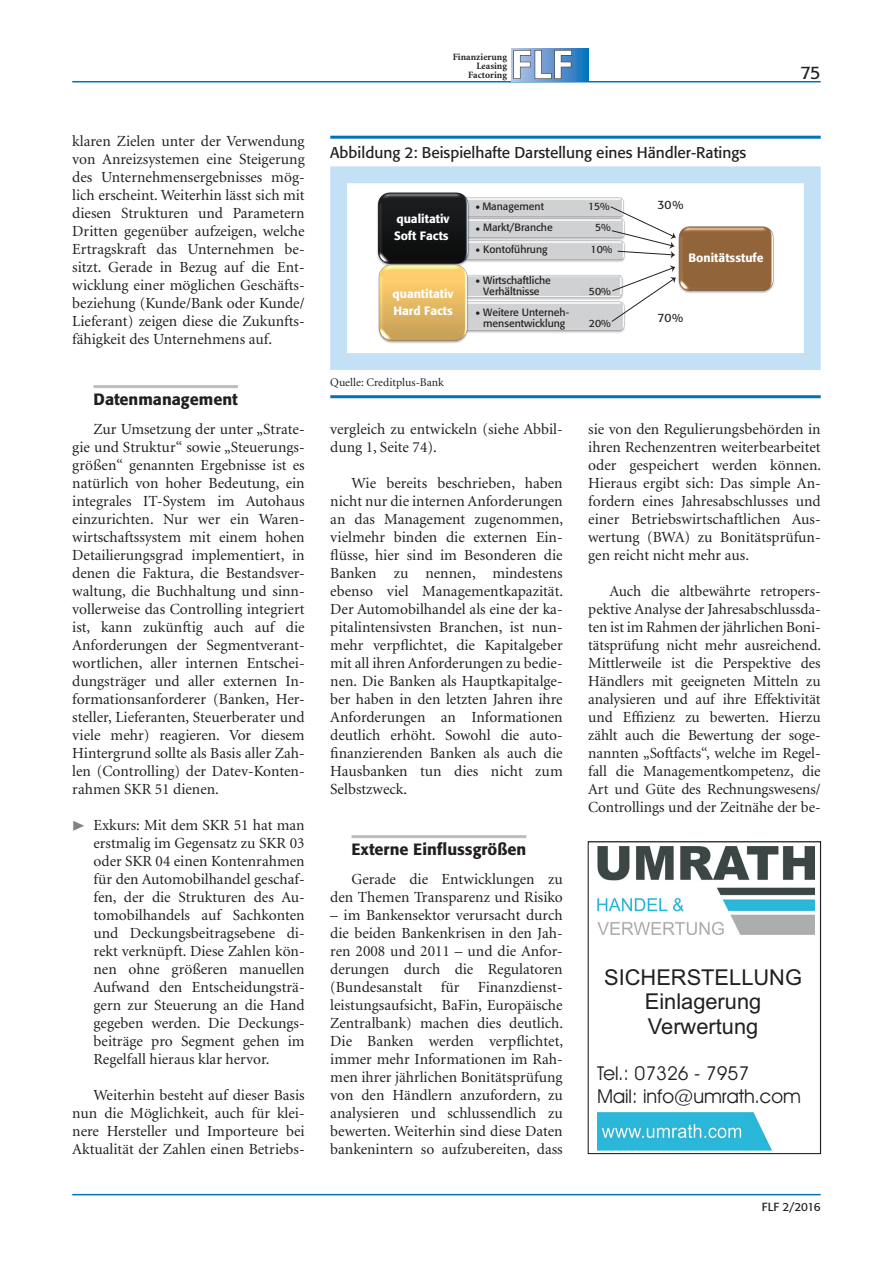
<style>
.page{position:relative;width:893px;height:1263px;background:#fff}
.page>*{position:absolute;margin:0;border:0;box-sizing:border-box;transform-origin:0 0}
.t1{font:21.9px/24.5px "Arial";color:#231f20;text-align:center}
.t2{font:19.2px/23px "Avant Garde Bk BT";color:#231f20}
.t3{font:18px "Formata";color:#231f20}
.t4{font:500 16.2px "Formata";color:#231f20}
.t5{font:15.45px/18px "Minion";color:#231f20;text-align:justify}
.t6{font:15.45px "Formata";color:#231f20}
.t7{font:13.5px "Arial";color:#231f20}
.t8{font:500 12px/17px "Formata";color:#fff}
.t9{font:12px "Formata";color:#231f20}
.t10{font:11.7px "Minion";color:#231f20}
.t11{font:11.7px "Formata";letter-spacing:-.02em;color:#231f20}
.t12{font:10.5px/11.2px "Formata";color:#231f20;text-align:center}
.t13{font:700 9.6px/9px "Minion";letter-spacing:.005em;color:#231f20;text-align:right}
.s1{color:#808285}
.s2{font-family:"Arial";font-size:13.5px}
</style>
<div class="page">
<hr style="left:72px;top:1194px;width:749px;height:1px;background:#0073bc">
<hr style="left:72px;top:81px;width:749px;height:1px;background:#0073bc">
<hr style="left:94px;top:385px;width:144px;height:3px;background:#bcbdc0">
<hr style="left:352px;top:835px;width:174px;height:3px;background:#bcbdc0">
<img style="left:597px;top:847px;width:217px;height:87px">
<img style="left:598px;top:1113px;width:173px;height:37px">
<div style="left:588px;top:842px;width:233px;height:312px;border:1px solid #231f20"></div>
<hr style="left:330px;top:136px;width:491px;height:3px;background:#0073bc">
<hr style="left:330px;top:395px;width:491px;height:3px;background:#0073bc">
<img style="left:377px;top:192px;width:94px;height:72px">
<img style="left:378px;top:264px;width:92px;height:79px">
<img style="left:678px;top:226px;width:96px;height:67px">
<svg style="left:610px;top:206px;width:66px;height:52px"></svg>
<svg style="left:611px;top:265px;width:65px;height:58px"></svg>
<div style="left:330px;top:166px;width:491px;height:204px;border:17px solid #c3e0f4"></div>
<svg style="left:511px;top:48px;width:77px;height:33px"></svg>
<svg style="left:513px;top:50px;width:59px;height:29px"></svg>
<p class="t5" style="left:72px;top:132px;width:234px">klaren Zielen unter der Verwendung von Anreizsystemen eine Steigerung des Unternehmensergebnisses mög&shy;lich erscheint. Weiterhin lässt sich mit diesen Strukturen und Parametern Dritten gegenüber aufzeigen, welche Ertragskraft das Unternehmen be&shy;sitzt. Gerade in Bezug auf die Ent&shy;wicklung einer möglichen Geschäfts&shy;beziehung (Kunde/Bank oder Kunde/ Lieferant) zeigen diese die Zukunfts&shy;fähigkeit des Unternehmens auf.</p>
<p class="t4" style="left:94px;top:389px;width:146px">Datenmanagement</p>
<p class="t5" style="left:72px;top:420px;width:234px;text-indent:21px">Zur Umsetzung der unter „Strate&shy;gie und Struktur“ sowie „Steuerungs&shy;größen“ genannten Ergebnisse ist es natürlich von hoher Bedeutung, ein integrales IT-System im Autohaus einzurichten. Nur wer ein Waren&shy;wirtschaftssystem mit einem hohen Detailierungsgrad implementiert, in denen die Faktura, die Bestandsver&shy;waltung, die Buchhaltung und sinn&shy;vollerweise das Controlling integriert ist, kann zukünftig auch auf die Anforderungen der Segmentverant&shy;wortlichen, aller internen Entschei&shy;dungsträger und aller externen In&shy;formationsanforderer (Banken, Her&shy;steller, Lieferanten, Steuerberater und viele mehr) reagieren. Vor diesem Hintergrund sollte als Basis aller Zah&shy;len (Controlling) der Datev-Konten&shy;rahmen SKR 51 dienen.</p>
<p class="t5" style="left:94px;top:816px;width:213px;text-indent:-21px"><span class="s1">◆</span> Exkurs: Mit dem SKR 51 hat man erstmalig im Gegensatz zu SKR 03 oder SKR 04 einen Kontenrahmen für den Automobilhandel geschaf&shy;fen, der die Strukturen des Au&shy;tomobilhandels auf Sachkonten und Deckungsbeitragsebene di&shy;rekt verknüpft. Diese Zahlen kön&shy;nen ohne größeren manuellen Aufwand den Entscheidungsträ&shy;gern zur Steuerung an die Hand gegeben werden. Die Deckungs&shy;beiträge pro Segment gehen im Regelfall hieraus klar hervor.</p>
<p class="t5" style="left:72px;top:1086px;width:234px;text-indent:21px">Weiterhin besteht auf dieser Basis nun die Möglichkeit, auch für klei&shy;nere Hersteller und Importeure bei Aktualität der Zahlen einen Betriebs-</p>
<p class="t13" style="left:453px;top:53px;width:56px">Finanzierung<br>Leasing<br>Factoring</p>
<p class="t6" style="left:330px;top:143px;width:417px">Abbildung 2: Beispielhafte Darstellung eines Händler-Ratings</p>
<p class="t8" style="left:394px;top:210px;width:57px">qualitativ<br>Soft Facts</p>
<p class="t8" style="left:393px;top:285px;width:62px">quantitativ<br>Hard Facts</p>
<p class="t10" style="left:330px;top:377px;width:115px">Quelle: Creditplus-Bank</p>
<p class="t12" style="left:476px;top:201px;width:70px"><span class="s2">•</span> Management</p>
<p class="t12" style="left:588px;top:201px;width:23px">15%</p>
<p class="t12" style="left:476px;top:222px;width:79px"><span class="s2">•</span> Markt/Branche</p>
<p class="t12" style="left:595px;top:222px;width:17px">5%</p>
<p class="t12" style="left:476px;top:243px;width:74px"><span class="s2">•</span> Kontoführung</p>
<p class="t12" style="left:591px;top:243px;width:23px">10%</p>
<p class="t12" style="left:483px;top:274px;width:69px;text-align:left">Wirtschaftliche<br>Verhältnisse</p>
<p class="t7" style="left:476px;top:272px;width:6px">•</p>
<p class="t12" style="left:476px;top:307px;width:95px"><span class="s2">•</span> Weitere Unterneh&shy;mensentwicklung</p>
<p class="t12" style="left:589px;top:286px;width:23px">50%</p>
<p class="t12" style="left:589px;top:318px;width:23px">20%</p>
<p class="t9" style="left:657px;top:197px;width:28px">30%</p>
<p class="t8" style="left:688px;top:249px;width:76px">Bonitätsstufe</p>
<p class="t9" style="left:657px;top:311px;width:27px">70%</p>
<p class="t3" style="left:800px;top:61px;width:22px">75</p>
<p class="t5" style="left:330px;top:420px;width:234px">vergleich zu entwickeln (siehe Abbil&shy;dung 1, Seite 74).</p>
<p class="t5" style="left:330px;top:474px;width:234px;text-indent:21px">Wie bereits beschrieben, haben nicht nur die internen Anforderungen an das Management zugenommen, vielmehr binden die externen Ein&shy;flüsse, hier sind im Besonderen die Banken zu nennen, mindestens ebenso viel Managementkapazität.<br>Der Automobilhandel als eine der ka&shy;pitalintensivsten Branchen, ist nun&shy;mehr verpflichtet, die Kapitalgeber mit all ihren Anforderungen zu bedie&shy;nen. Die Banken als Hauptkapitalge&shy;ber haben in den letzten Jahren ihre Anforderungen an Informationen deutlich erhöht. Sowohl die auto&shy;finanzierenden Banken als auch die Hausbanken tun dies nicht zum Selbstzweck.</p>
<p class="t4" style="left:352px;top:839px;width:176px">Externe Einflussgrößen</p>
<p class="t5" style="left:330px;top:870px;width:234px;text-align:right">Gerade die Entwicklungen zu den Themen Transparenz und Risiko</p>
<p class="t5" style="left:330px;top:906px;width:234px">– im Bankensektor verursacht durch die beiden Bankenkrisen in den Jah&shy;ren 2008 und 2011 – und die Anfor&shy;derungen durch die Regulatoren (Bundesanstalt für Finanzdienst&shy;leistungsaufsicht, BaFin, Europäische Zentralbank) machen dies deutlich.<br>Die Banken werden verpflichtet, immer mehr Informationen im Rah&shy;men ihrer jährlichen Bonitätsprüfung von den Händlern anzufordern, zu analysieren und schlussendlich zu bewerten. Weiterhin sind diese Daten bankenintern so aufzubereiten, dass</p>
<p class="t5" style="left:588px;top:420px;width:234px">sie von den Regulierungsbehörden in ihren Rechenzentren weiterbearbeitet oder gespeichert werden können.<br>Hieraus ergibt sich: Das simple An&shy;fordern eines Jahresabschlusses und einer Betriebswirtschaftlichen Aus&shy;wertung (BWA) zu Bonitätsprüfun&shy;gen reicht nicht mehr aus.</p>
<p class="t5" style="left:588px;top:582px;width:234px;text-indent:21px">Auch die altbewährte retropers&shy;pektive Analyse der Jahresabschlussda&shy;ten ist im Rahmen der jährlichen Boni&shy;tätsprüfung nicht mehr ausreichend.<br>Mittlerweile ist die Perspektive des Händlers mit geeigneten Mitteln zu analysieren und auf ihre Effektivität und Effizienz zu bewerten. Hierzu zählt auch die Bewertung der soge&shy;nannten „Softfacts“, welche im Regel&shy;fall die Managementkompetenz, die Art und Güte des Rechnungswesens/ Controllings und der Zeitnähe der be-</p>
<h1 class="t1" style="left:604px;top:967px;width:199px">SICHERSTELLUNG<br>Einlagerung<br>Verwertung</h1>
<p class="t2" style="left:597px;top:1064px;width:205px">Tel.: 07326 - 7957<br>Mail: info@umrath.com</p>
<p class="t11" style="left:762px;top:1200px;width:60px">FLF 2/2016</p>
</div>
